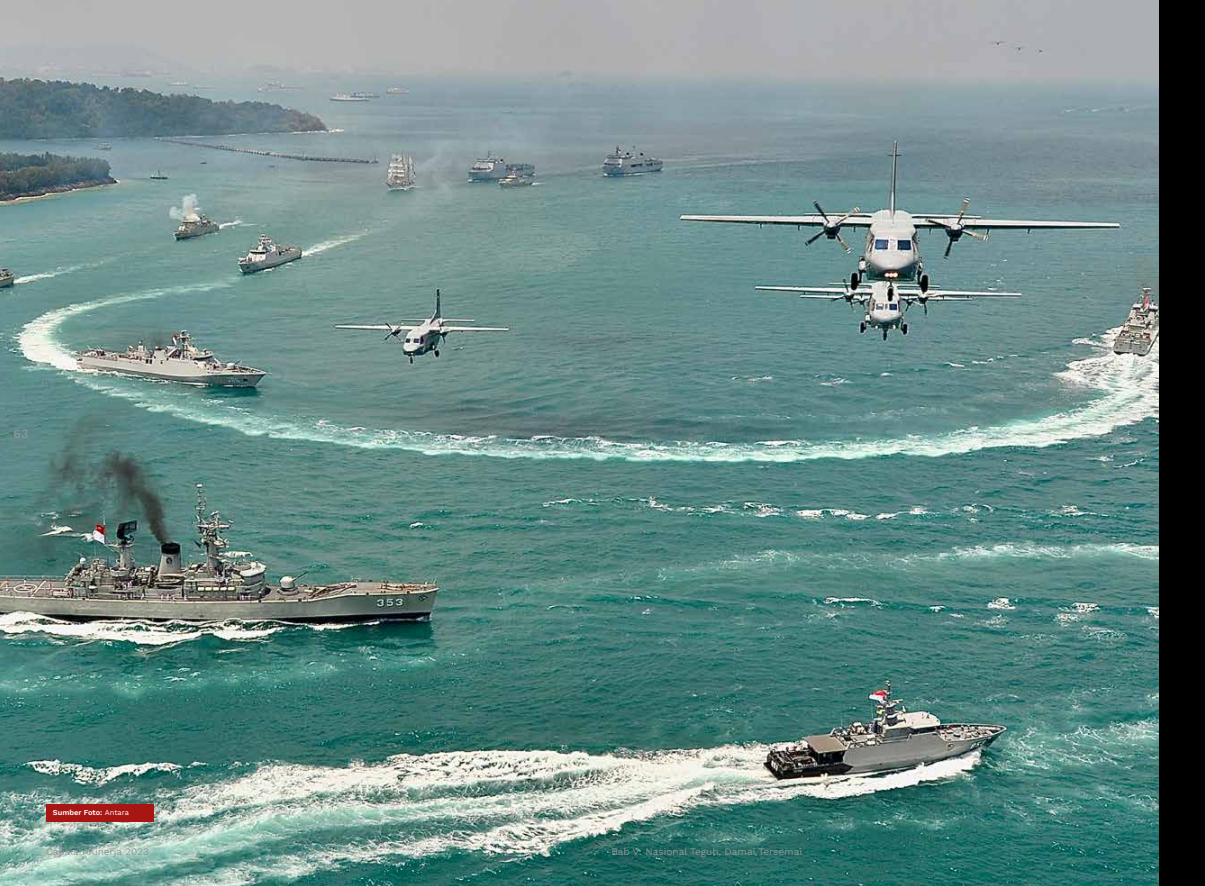
<style>
.page{position:relative;width:1205px;height:886px;background:#000}
.page>*{position:absolute;margin:0;border:0;box-sizing:border-box;transform-origin:0 0}
.t1{font:500 12.5px "Work Sans";color:#939598}
.t2{font:10px "Work Sans";color:#939598}
.t3{font:600 7.5px "Work Sans";color:#fff}
.s1{font-weight:400}
</style>
<div class="page">
<img style="left:0;top:0;width:1159px;height:886px">
<div style="left:46px;top:804px;width:107px;height:18px;background:#a71613"></div>
<p class="t1" style="left:13px;top:424px;width:16px">63</p>
<p class="t3" style="left:53px;top:807px;width:77px">Sumber Foto: <span class="s1">Antara</span></p>
<p class="t2" style="left:46px;top:844px;width:104px">Capaian Kinerja 2023</p>
<p class="t2" style="left:611px;top:844px;width:192px">Bab V: Nasional Teguh, Damai Tersemai</p>
</div>
